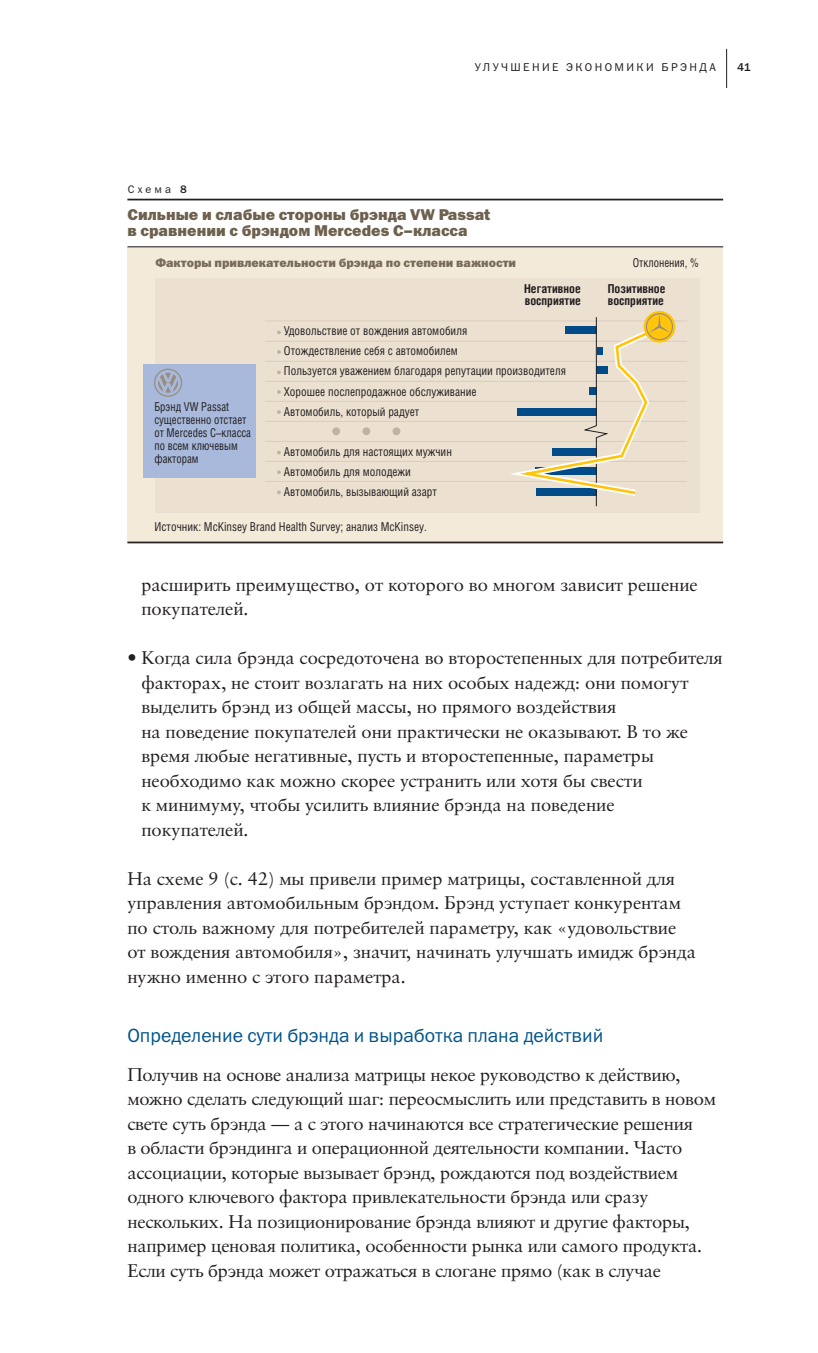
<style>
.page{position:relative;width:818px;height:1353px;background:#fff}
.page>*{position:absolute;margin:0;border:0;box-sizing:border-box;transform-origin:0 0}
.t1{font:19.25px "Franklin Gothic Book C";color:#005488}
.t2{font:18.38px/24.5px "Sabon Cyr";color:#231f20}
.t3{font:15.75px/15.8px "Franklin Gothic Heavy C";color:#6d604e}
.t4{font:12.25px/20.1px "Helios Cond";color:#231f20;scale:.95 1}
.t5{font:12.25px/13.1px "Helios Cond";color:#231f20;scale:.9 1}
.t6{font:12.25px "Franklin Gothic Heavy C";color:#796b58}
.t7{font:700 12.25px/12.2px "Helios Cond";color:#231f20}
.t8{font:11.38px "Franklin Gothic Book C";letter-spacing:.21em;color:#231f20}
.t9{font:11.38px "Franklin Gothic Medium C";color:#231f20}
.t10{font:10.85px "Franklin Gothic Book C";letter-spacing:.29em;color:#231f20}
.s1{font-family:"Franklin Gothic Medium C"}
.s2{font-weight:700}
</style>
<div class="page">
<hr style="left:726px;top:49px;width:1px;height:39px;background:#231f20">
<div style="left:127px;top:247px;width:596px;height:296px;background:#f4eada"></div>
<hr style="left:127px;top:199px;width:596px;height:1px;background:#231f20">
<hr style="left:127px;top:542px;width:596px;height:1px;background:#231f20">
<hr style="left:127px;top:246px;width:596px;height:1px;background:#231f20">
<div style="left:155px;top:278px;width:544px;height:234px;background:#ece1d1"></div>
<div style="left:332px;top:427px;width:8px;height:8px;background:#bdb2a3;border-radius:50%"></div>
<div style="left:362px;top:427px;width:8px;height:8px;background:#bdb2a3;border-radius:50%"></div>
<div style="left:392px;top:427px;width:8px;height:8px;background:#bdb2a3;border-radius:50%"></div>
<hr style="left:265px;top:341px;width:421px;height:1px;background:#d9cdbf">
<hr style="left:265px;top:321px;width:421px;height:1px;background:#d9cdbf">
<hr style="left:265px;top:361px;width:421px;height:1px;background:#d9cdbf">
<hr style="left:265px;top:381px;width:421px;height:1px;background:#d9cdbf">
<hr style="left:265px;top:401px;width:421px;height:1px;background:#d9cdbf">
<hr style="left:265px;top:421px;width:421px;height:1px;background:#d9cdbf">
<hr style="left:265px;top:441px;width:421px;height:1px;background:#d9cdbf">
<hr style="left:265px;top:461px;width:421px;height:1px;background:#d9cdbf">
<hr style="left:265px;top:481px;width:421px;height:1px;background:#d9cdbf">
<div style="left:144px;top:364px;width:112px;height:114px;background:#a8b9db"></div>
<svg style="left:643px;top:311px;width:32px;height:32px"></svg>
<svg style="left:277px;top:330px;width:4px;height:4px"></svg>
<svg style="left:277px;top:350px;width:4px;height:4px"></svg>
<svg style="left:277px;top:370px;width:4px;height:4px"></svg>
<svg style="left:277px;top:390px;width:4px;height:4px"></svg>
<svg style="left:277px;top:410px;width:4px;height:4px"></svg>
<svg style="left:277px;top:450px;width:4px;height:4px"></svg>
<svg style="left:277px;top:470px;width:4px;height:4px"></svg>
<svg style="left:277px;top:490px;width:4px;height:4px"></svg>
<svg style="left:492px;top:313px;width:180px;height:194px"></svg>
<svg style="left:154px;top:369px;width:28px;height:28px"></svg>
<p class="t10" style="left:128px;top:185px;width:60px">Схема <span class="s1">8</span></p>
<p class="t8" style="left:474px;top:63px;width:242px">УЛУЧШЕНИЕ ЭКОНОМИКИ БРЭНДА</p>
<p class="t9" style="left:737px;top:63px;width:16px">41</p>
<p class="t3" style="left:127px;top:209px;width:364px">Сильные и слабые стороны брэнда VW Passat в сравнении с брэндом Mercedes С–класса</p>
<p class="t6" style="left:155px;top:258px;width:362px">Факторы привлекательности брэнда по степени важности</p>
<p class="t5" style="left:632px;top:257px;width:75px">Отклонения, %</p>
<p class="t7" style="left:607px;top:282px;width:59px">Позитивное восприятие</p>
<p class="t7" style="left:524px;top:282px;width:58px">Негативное восприятие</p>
<p class="t5" style="left:154px;top:401px;width:109px">Брэнд VW Passat существенно отстает от Mercedes C–класса по всем ключевым факторам</p>
<p class="t4" style="left:284px;top:322px;width:298px">Удовольствие от вождения автомобиля<br>Отождествление себя с автомобилем<br>Пользуется уважением благодаря репутации производителя Хорошее послепродажное обслуживание<br>Автомобиль, который радует</p>
<p class="t4" style="left:284px;top:443px;width:178px">Автомобиль для настоящих мужчин<br>Автомобиль для молодежи<br>Автомобиль, вызывающий азарт</p>
<p class="t4" style="left:154px;top:517px;width:288px">Источник: McKinsey Brand Health Survey; анализ McKinsey.</p>
<p class="t2" style="left:141px;top:574px;width:557px">расширить преимущество, от которого во многом зависит решение покупателей.</p>
<p class="t2" style="left:141px;top:647px;width:582px;text-indent:-14px"><span class="s2">•</span> Когда сила брэнда сосредоточена во второстепенных для потребителя факторах, не стоит возлагать на них особых надежд: они помогут выделить брэнд из общей массы, но прямого воздействия<br>на поведение покупателей они практически не оказывают. В то же время любые негативные, пусть и второстепенные, параметры необходимо как можно скорее устранить или хотя бы свести<br>к минимуму, чтобы усилить влияние брэнда на поведение покупателей.</p>
<p class="t2" style="left:127px;top:868px;width:570px">На схеме 9 (с. 42) мы привели пример матрицы, составленной для управления автомобильным брэндом. Брэнд уступает конкурентам по столь важному для потребителей параметру, как «удовольствие от вождения автомобиля», значит, начинать улучшать имидж брэнда нужно именно с этого параметра.</p>
<p class="t1" style="left:127px;top:1028px;width:477px">Определение сути брэнда и выработка плана действий</p>
<p class="t2" style="left:127px;top:1064px;width:590px">Получив на основе анализа матрицы некое руководство к действию, можно сделать следующий шаг: переосмыслить или представить в новом свете суть брэнда — а с этого начинаются все стратегические решения<br>в области брэндинга и операционной деятельности компании. Часто ассоциации, которые вызывает брэнд, рождаются под воздействием одного ключевого фактора привлекательности брэнда или сразу нескольких. На позиционирование брэнда влияют и другие факторы, например ценовая политика, особенности рынка или самого продукта.<br>Если суть брэнда может отражаться в слогане прямо (как в случае</p>
</div>
